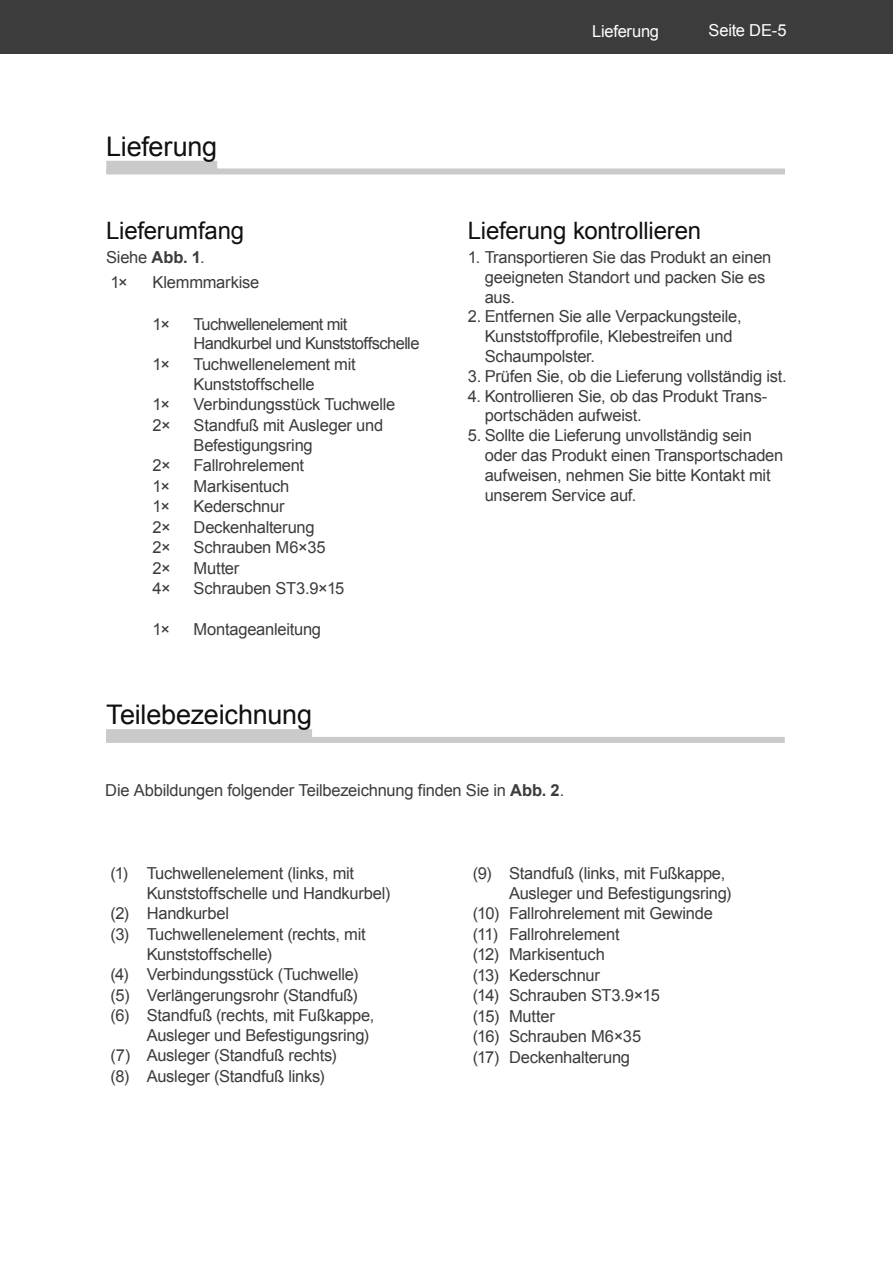
<style>
.page{position:relative;width:893px;height:1263px;background:#fff}
.page>*{position:absolute;margin:0;border:0;box-sizing:border-box;transform-origin:0 0}
.t1{font:27px "Arial";letter-spacing:-.005em;color:#101010}
.t2{font:24px "Arial";letter-spacing:-.005em;color:#101010}
.t3{font:16.5px/19.8px "Arial";letter-spacing:-.015em;color:#3c3c3c}
.t4{font:16.5px/19.8px "Arial";letter-spacing:-.04em;color:#3c3c3c}
.t5{font:16.5px "Arial";letter-spacing:-.015em;color:#fff}
.s1{font-weight:700}
</style>
<div class="page">
<div style="left:0;top:0;width:893px;height:54px;background:#3c3c3c"></div>
<div style="left:106px;top:161px;width:111px;height:12px;background:#cacaca"></div>
<div style="left:106px;top:168px;width:679px;height:6px;background:#cacaca"></div>
<div style="left:106px;top:729px;width:206px;height:12px;background:#cacaca"></div>
<div style="left:106px;top:737px;width:679px;height:6px;background:#cacaca"></div>
<h1 class="t1" style="left:106px;top:129px;width:112px">Lieferung</h1>
<h2 class="t2" style="left:106px;top:215px;width:140px">Lieferumfang</h2>
<p class="t3" style="left:106px;top:245px;width:100px;line-height:24.8px">Siehe <span class="s1">Abb. 1</span>.<br>1×</p>
<p class="t3" style="left:152px;top:272px;width:108px">Klemmmarkise</p>
<p class="t3" style="left:152px;top:314px;width:19px">1×</p>
<p class="t4" style="left:194px;top:314px;width:227px">Tuchwellenelement mit<br>Handkurbel und Kunststoffschelle</p>
<p class="t3" style="left:152px;top:354px;width:19px">1×</p>
<p class="t3" style="left:194px;top:354px;width:164px">Tuchwellenelement mit<br>Kunststoffschelle</p>
<p class="t3" style="left:152px;top:395px;width:19px">1×</p>
<p class="t3" style="left:194px;top:395px;width:203px">Verbindungsstück Tuchwelle</p>
<p class="t3" style="left:152px;top:415px;width:20px">2×</p>
<p class="t3" style="left:194px;top:415px;width:191px">Standfuß mit Ausleger und<br>Befestigungsring</p>
<p class="t3" style="left:152px;top:455px;width:20px">2×</p>
<p class="t3" style="left:194px;top:455px;width:112px">Fallrohrelement</p>
<p class="t3" style="left:152px;top:476px;width:19px">1×</p>
<p class="t3" style="left:194px;top:476px;width:97px">Markisentuch</p>
<p class="t3" style="left:152px;top:496px;width:19px">1×</p>
<p class="t3" style="left:194px;top:496px;width:92px">Kederschnur</p>
<p class="t3" style="left:152px;top:517px;width:20px">2×</p>
<p class="t3" style="left:194px;top:517px;width:123px">Deckenhalterung</p>
<p class="t3" style="left:152px;top:538px;width:20px">2×</p>
<p class="t3" style="left:194px;top:538px;width:134px">Schrauben M6×35</p>
<p class="t3" style="left:152px;top:558px;width:20px">2×</p>
<p class="t3" style="left:194px;top:558px;width:47px">Mutter</p>
<p class="t3" style="left:152px;top:579px;width:20px">4×</p>
<p class="t3" style="left:194px;top:579px;width:152px">Schrauben ST3.9×15</p>
<p class="t3" style="left:152px;top:620px;width:19px">1×</p>
<p class="t3" style="left:194px;top:620px;width:129px">Montageanleitung</p>
<h1 class="t1" style="left:106px;top:697px;width:207px">Teilebezeichnung</h1>
<p class="t5" style="left:592px;top:21px;width:68px">Lieferung</p>
<p class="t5" style="left:709px;top:20px;width:80px">Seite DE-5</p>
<h2 class="t2" style="left:468px;top:215px;width:235px">Lieferung kontrollieren</h2>
<p class="t3" style="left:485px;top:247px;width:288px;text-indent:-17px">1. Transportieren Sie das Produkt an einen geeigneten Standort und packen Sie es aus.</p>
<p class="t3" style="left:485px;top:307px;width:258px;text-indent:-17px">2. Entfernen Sie alle Verpackungsteile,<br>Kunststoffprofile, Klebestreifen und<br>Schaumpolster.</p>
<p class="t3" style="left:468px;top:366px;width:320px">3. Prüfen Sie, ob die Lieferung vollständig ist.</p>
<p class="t3" style="left:485px;top:386px;width:284px;text-indent:-17px">4. Kontrollieren Sie, ob das Produkt Trans&shy;portschäden aufweist.</p>
<p class="t3" style="left:485px;top:426px;width:300px;text-indent:-17px">5. Sollte die Lieferung unvollständig sein oder das Produkt einen Transportschaden aufweisen, nehmen Sie bitte Kontakt mit unserem Service auf.</p>
<p class="t3" style="left:105px;top:780px;width:460px">Die Abbildungen folgender Teilbezeichnung finden Sie in <span class="s1">Abb. 2</span>.</p>
<p class="t3" style="left:111px;top:863px;width:245px">(1) Tuchwellenelement (links, mit</p>
<p class="t3" style="left:147px;top:883px;width:245px">Kunststoffschelle und Handkurbel)</p>
<p class="t3" style="left:111px;top:904px;width:120px">(2) Handkurbel</p>
<p class="t3" style="left:111px;top:924px;width:257px">(3) Tuchwellenelement (rechts, mit</p>
<p class="t3" style="left:147px;top:944px;width:127px">Kunststoffschelle)</p>
<p class="t3" style="left:111px;top:965px;width:249px">(4) Verbindungsstück (Tuchwelle)</p>
<p class="t3" style="left:111px;top:985px;width:248px">(5) Verlängerungsrohr (Standfuß)</p>
<p class="t3" style="left:111px;top:1006px;width:265px">(6) Standfuß (rechts, mit Fußkappe,</p>
<p class="t3" style="left:147px;top:1025px;width:224px">Ausleger und Befestigungsring)</p>
<p class="t3" style="left:111px;top:1046px;width:228px">(7) Ausleger (Standfuß rechts)</p>
<p class="t3" style="left:111px;top:1066px;width:215px">(8) Ausleger (Standfuß links)</p>
<p class="t3" style="left:473px;top:863px;width:254px">(9) Standfuß (links, mit Fußkappe,</p>
<p class="t3" style="left:509px;top:883px;width:224px">Ausleger und Befestigungsring)</p>
<p class="t3" style="left:473px;top:904px;width:242px">(10) Fallrohrelement mit Gewinde</p>
<p class="t3" style="left:473px;top:924px;width:148px">(11) Fallrohrelement</p>
<p class="t3" style="left:473px;top:945px;width:133px">(12) Markisentuch</p>
<p class="t3" style="left:473px;top:965px;width:129px">(13) Kederschnur</p>
<p class="t3" style="left:473px;top:986px;width:188px">(14) Schrauben ST3.9×15</p>
<p class="t3" style="left:473px;top:1006px;width:83px">(15) Mutter</p>
<p class="t3" style="left:473px;top:1027px;width:170px">(16) Schrauben M6×35</p>
<p class="t3" style="left:473px;top:1047px;width:159px">(17) Deckenhalterung</p>
</div>
